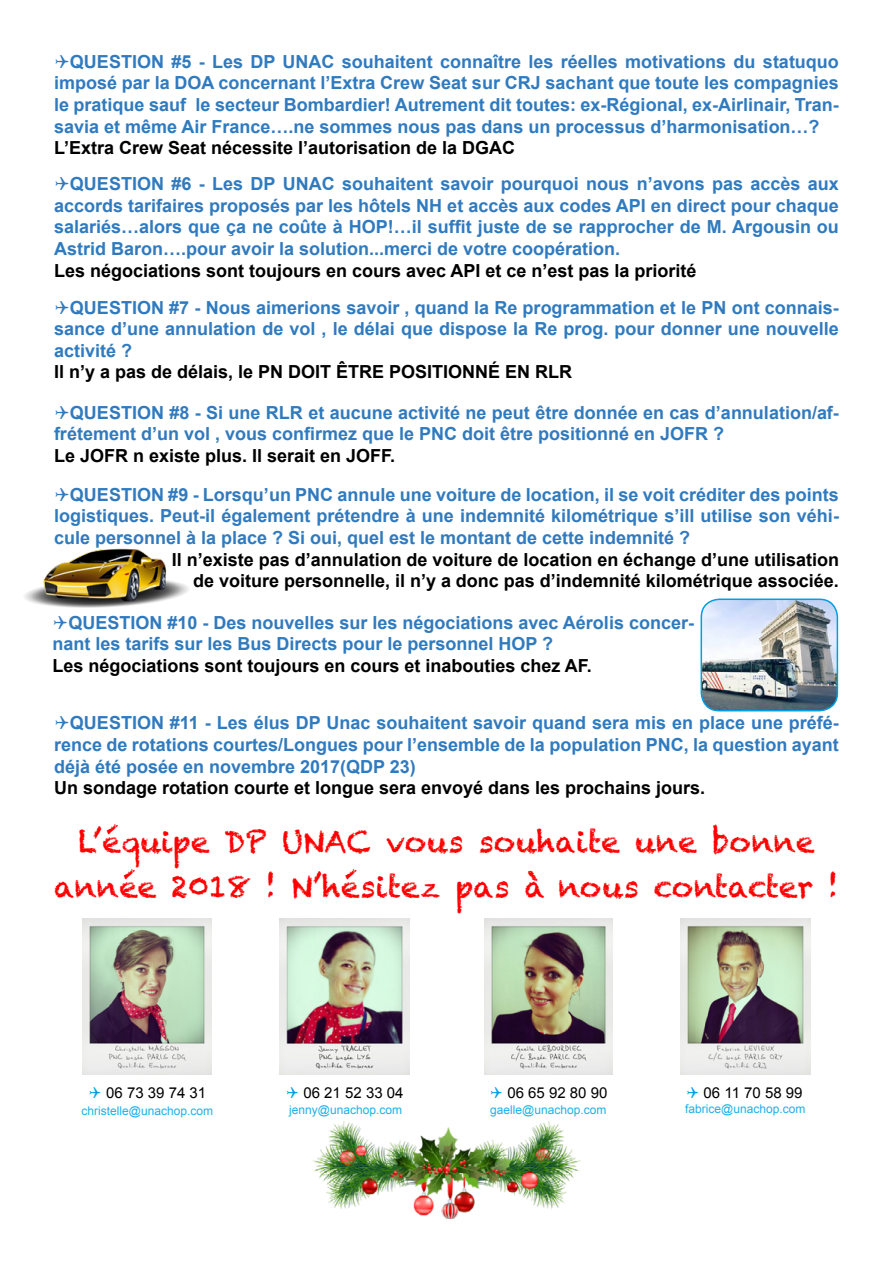
<style>
.page{position:relative;width:893px;height:1263px;background:#fff}
.page>*{position:absolute;margin:0;border:0;box-sizing:border-box;transform-origin:0 0}
.t1{font:30px/45px "Chalkduster";color:#f00;text-align:center}
.t2{font:700 18px/21.6px "Arial";color:#307abf;text-align:justify}
.t3{font:700 18px/21.6px "Arial";color:#000;text-align:right}
.t4{font:15px "Arial";color:#000}
.t5{font:12px "Arial";color:#1db0e9}
</style>
<div class="page">
<img style="left:701px;top:600px;width:136px;height:111px">
<div style="left:701px;top:598px;width:137px;height:113px;border:2px solid #009fe3;border-radius:18px"></div>
<img style="left:312px;top:1121px;width:269px;height:98px">
<img style="left:24px;top:548px;width:165px;height:60px">
<img style="left:484px;top:919px;width:129px;height:155px">
<img style="left:82px;top:919px;width:130px;height:155px">
<img style="left:280px;top:919px;width:129px;height:155px">
<img style="left:681px;top:919px;width:129px;height:155px">
<p class="t2" style="left:54px;top:51px;width:786px;text-indent:16px">QUESTION #5 - Les DP UNAC souhaitent connaître les réelles motivations du statuquo imposé par la DOA concernant l’Extra Crew Seat sur CRJ sachant que toute les compagnies le pratique sauf le secteur Bombardier! Autrement dit toutes: ex-Régional, ex-Airlinair, Tran&shy;savia et même Air France….ne sommes nous pas dans un processus d’harmonisation…?</p>
<p class="t3" style="left:54px;top:138px;width:463px">L’Extra Crew Seat nécessite l’autorisation de la DGAC</p>
<p class="t2" style="left:54px;top:174px;width:786px;text-indent:16px">QUESTION #6 - Les DP UNAC souhaitent savoir pourquoi nous n’avons pas accès aux accords tarifaires proposés par les hôtels NH et accès aux codes API en direct pour chaque salariés…alors que ça ne coûte à HOP!…il suffit juste de se rapprocher de M. Argousin ou Astrid Baron….pour avoir la solution...merci de votre coopération.</p>
<p class="t3" style="left:54px;top:260px;width:644px">Les négociations sont toujours en cours avec API et ce n’est pas la priorité</p>
<p class="t2" style="left:54px;top:297px;width:786px;text-indent:16px">QUESTION #7 - Nous aimerions savoir , quand la Re programmation et le PN ont connais&shy;sance d’une annulation de vol , le délai que dispose la Re prog. pour donner une nouvelle activité ?</p>
<p class="t3" style="left:54px;top:362px;width:520px">Il n’y a pas de délais, le PN DOIT ÊTRE POSITIONNÉ EN RLR</p>
<p class="t2" style="left:54px;top:402px;width:786px;text-indent:16px">QUESTION #8 - Si une RLR et aucune activité ne peut être donnée en cas d’annulation/af&shy;frétement d’un vol , vous confirmez que le PNC doit être positionné en JOFR ?</p>
<p class="t3" style="left:54px;top:445px;width:343px">Le JOFR n existe plus. Il serait en JOFF.</p>
<p class="t2" style="left:54px;top:484px;width:786px;text-indent:16px">QUESTION #9 - Lorsqu’un PNC annule une voiture de location, il se voit créditer des points logistiques. Peut-il également prétendre à une indemnité kilométrique s’ill utilise son véhi&shy;cule personnel à la place ? Si oui, quel est le montant de cette indemnité ?</p>
<p class="t3" style="left:172px;top:549px;width:669px">Il n’existe pas d’annulation de voiture de location en échange d’une utilisation de voiture personnelle, il n’y a donc pas d’indemnité kilométrique associée.</p>
<p class="t2" style="left:52px;top:612px;width:643px;text-indent:16px">QUESTION #10 - Des nouvelles sur les négociations avec Aérolis concer&shy;nant les tarifs sur les Bus Directs pour le personnel HOP ?</p>
<p class="t3" style="left:52px;top:655px;width:541px">Les négociations sont toujours en cours et inabouties chez AF.</p>
<p class="t2" style="left:54px;top:713px;width:786px;text-indent:16px">QUESTION #11 - Les élus DP Unac souhaitent savoir quand sera mis en place une préfé&shy;rence de rotations courtes/Longues pour l’ensemble de la population PNC, la question ayant déjà été posée en novembre 2017(QDP 23)</p>
<p class="t3" style="left:54px;top:778px;width:653px">Un sondage rotation courte et longue sera envoyé dans les prochains jours.</p>
<h1 class="t1" style="left:54px;top:819px;width:786px">L’équipe DP UNAC vous souhaite une bonne année 2018 ! N’hésitez pas à nous contacter !</h1>
<p class="t4" style="left:106px;top:1083px;width:102px">06 73 39 74 31</p>
<p class="t5" style="left:82px;top:1103px;width:133px">christelle@unachop.com</p>
<p class="t4" style="left:303px;top:1083px;width:102px">06 21 52 33 04</p>
<p class="t5" style="left:289px;top:1102px;width:114px">jenny@unachop.com</p>
<p class="t4" style="left:507px;top:1083px;width:102px">06 65 92 80 90</p>
<p class="t5" style="left:490px;top:1102px;width:118px">gaelle@unachop.com</p>
<p class="t4" style="left:704px;top:1083px;width:100px">06 11 70 58 99</p>
<p class="t5" style="left:685px;top:1101px;width:122px">fabrice@unachop.com</p>
</div>
